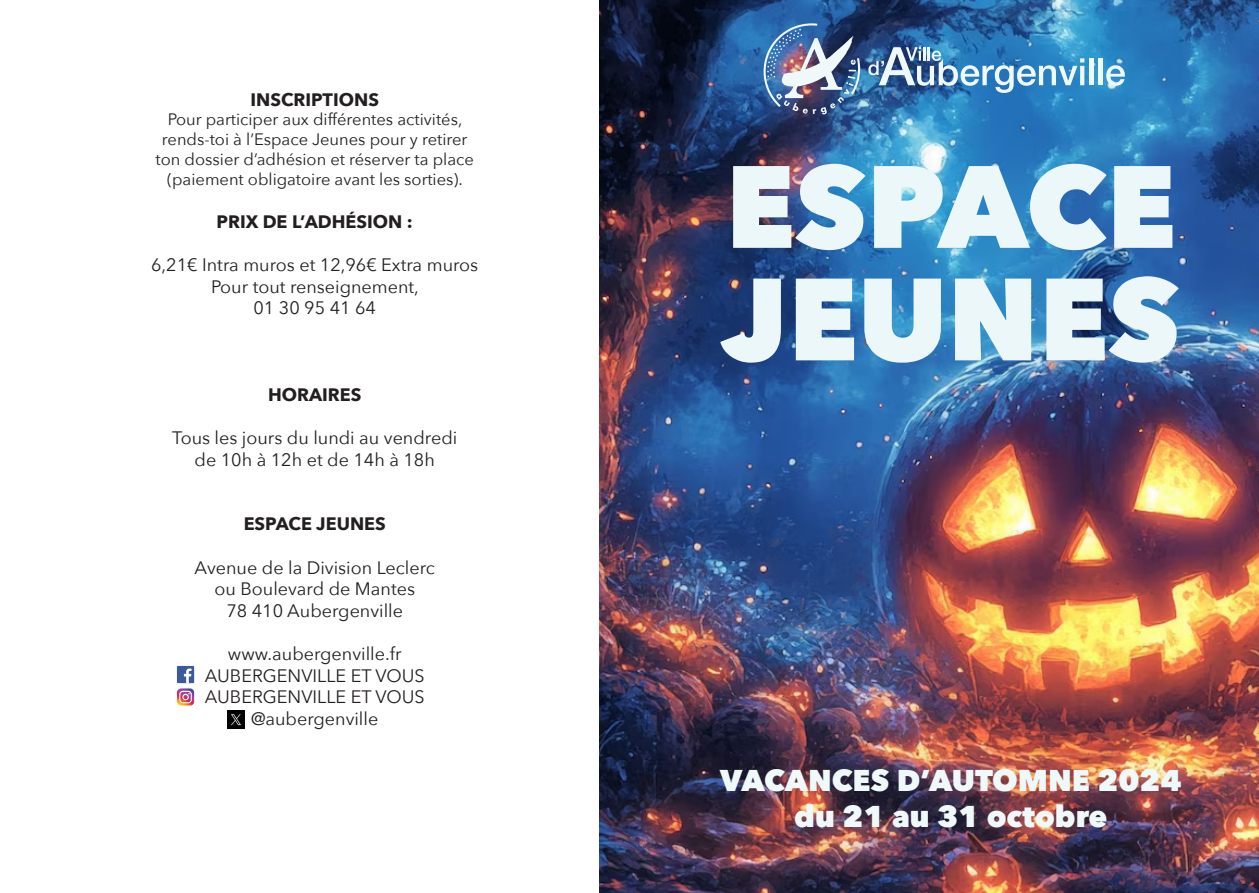
<style>
.page{position:relative;width:1259px;height:893px;background:#fff}
.page>*{position:absolute;margin:0;border:0;box-sizing:border-box;transform-origin:0 0}
.t1{font:800 115.5px "Avenir Next";color:#ebf7f9}
.t2{font:800 30px "Avenir Next";color:#f0f9f9}
.t3{font:18px "Avenir Next";color:#231f20}
.t4{font:700 18px "Avenir Next";color:#231f20}
.t5{font:16.5px "Avenir Next";color:#231f20}
</style>
<div class="page">
<img style="left:599px;top:0;width:660px;height:893px">
<div style="left:177px;top:666px;width:17px;height:17px;background:#3c5a99"></div>
<svg style="left:177px;top:668px;width:17px;height:38px"></svg>
<img style="left:763px;top:23px;width:97px;height:92px">
<hr style="left:1089px;top:58px;width:4px;height:27px;background:#f0f9f9">
<hr style="left:1098px;top:58px;width:4px;height:27px;background:#f0f9f9">
<svg style="left:1106px;top:65px;width:19px;height:21px"></svg>
<svg style="left:868px;top:47px;width:216px;height:46px"></svg>
<img style="left:227px;top:711px;width:17px;height:17px">
<p class="t4" style="left:250px;top:84px;width:130px">INSCRIPTIONS</p>
<p class="t5" style="left:168px;top:106px;width:296px">Pour participer aux différentes activités,</p>
<p class="t5" style="left:162px;top:126px;width:307px">rends-toi à l’Espace Jeunes pour y retirer</p>
<p class="t5" style="left:156px;top:145px;width:320px">ton dossier d’adhésion et réserver ta place</p>
<p class="t5" style="left:167px;top:165px;width:297px">(paiement obligatoire avant les sorties).</p>
<p class="t4" style="left:217px;top:206px;width:198px">PRIX DE L’ADHÉSION :</p>
<p class="t3" style="left:151px;top:250px;width:328px">6,21€ Intra muros et 12,96€ Extra muros</p>
<p class="t3" style="left:211px;top:271px;width:209px">Pour tout renseignement,</p>
<p class="t3" style="left:253px;top:293px;width:124px">01 30 95 41 64</p>
<p class="t4" style="left:268px;top:379px;width:95px">HORAIRES</p>
<p class="t3" style="left:172px;top:423px;width:287px">Tous les jours du lundi au vendredi</p>
<p class="t3" style="left:195px;top:444px;width:242px">de 10h à 12h et de 14h à 18h</p>
<p class="t4" style="left:244px;top:509px;width:144px">ESPACE JEUNES</p>
<p class="t3" style="left:195px;top:552px;width:242px">Avenue de la Division Leclerc</p>
<p class="t3" style="left:214px;top:574px;width:202px">ou Boulevard de Mantes</p>
<p class="t3" style="left:226px;top:595px;width:178px">78 410 Aubergenville</p>
<p class="t3" style="left:228px;top:639px;width:175px">www.aubergenville.fr</p>
<p class="t3" style="left:205px;top:660px;width:221px">AUBERGENVILLE ET VOUS</p>
<p class="t3" style="left:205px;top:682px;width:221px">AUBERGENVILLE ET VOUS</p>
<p class="t3" style="left:251px;top:703px;width:129px">@aubergenville</p>
<p class="t1" style="left:725px;top:136px;width:452px">ESPACE</p>
<p class="t1" style="left:722px;top:248px;width:459px">JEUNES</p>
<p class="t2" style="left:720px;top:762px;width:463px">VACANCES D’AUTOMNE 2024</p>
<p class="t2" style="left:794px;top:798px;width:315px">du 21 au 31 octobre</p>
</div>
